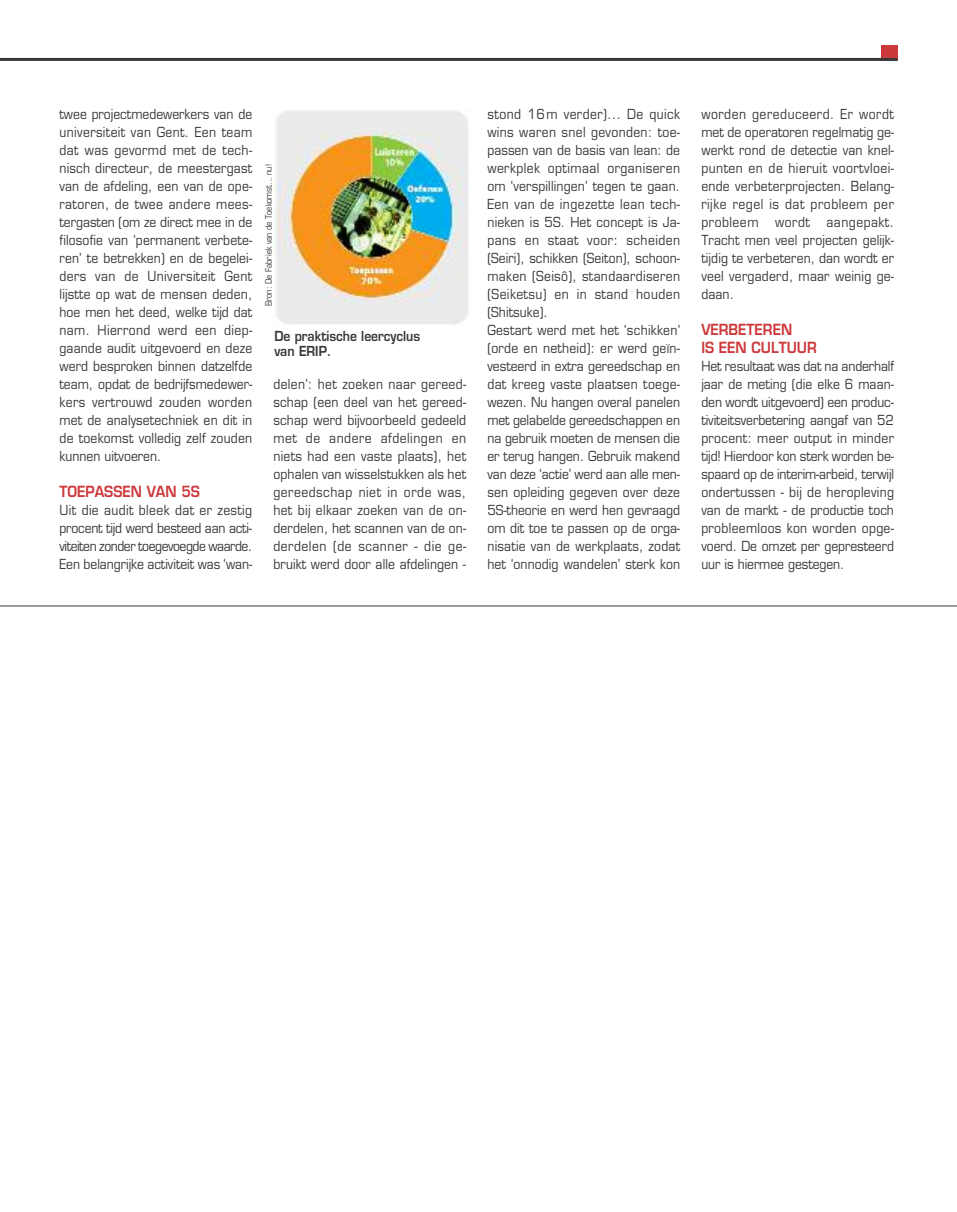
<style>
.page{position:relative;width:957px;height:1212px;background:#fff}
.page>*{position:absolute;margin:0;border:0;box-sizing:border-box;transform-origin:0 0}
.t1{font:600 15px/18px "Eurostile";color:#cd383b;scale:.9 1}
.t2{font:13.5px/18px "Eurostile";letter-spacing:.01em;color:#393839;text-align:justify;scale:.9 1}
.t3{font:600 13.5px/15px "Eurostile";color:#393839;scale:.9 1}
.t4{font:condensed 9px "Eurostile";color:#393839}
</style>
<div class="page">
<div style="left:881px;top:45px;width:16px;height:16px;background:#cd383b"></div>
<hr style="left:0;top:58px;width:897px;height:3px;background:#393839">
<hr style="left:0;top:606px;width:957px;height:1px;background:#393839">
<img style="left:273px;top:110px;width:195px;height:215px">
<p class="t2" style="left:60px;top:106px;width:216px">twee projectmedewerkers van de universiteit van Gent. Een team dat was gevormd met de tech&shy;nisch directeur, de meestergast van de afdeling, een van de ope&shy;ratoren, de twee andere mees&shy;tergasten (om ze direct mee in de filosofie van ‘permanent verbete&shy;ren’ te betrekken) en de begelei&shy;ders van de Universiteit Gent lijstte op wat de mensen deden, hoe men het deed, welke tijd dat nam. Hierrond werd een diep&shy;gaande audit uitgevoerd en deze werd besproken binnen datzelfde team, opdat de bedrijfsmedewer&shy;kers vertrouwd zouden worden met de analysetechniek en dit in de toekomst volledig zelf zouden kunnen uitvoeren.</p>
<p class="t1" style="left:60px;top:484px;width:157px">TOEPASSEN VAN 5S</p>
<p class="t2" style="left:60px;top:502px;width:216px">Uit die audit bleek dat er zestig procent tijd werd besteed aan acti&shy;viteiten zonder toegevoegde waarde.<br>Een belangrijke activiteit was ‘wan-</p>
<p class="t4" style="left:265px;top:306px;width:143px;rotate:-90deg">Bron: De Fabriek van de Toekomst... nu!</p>
<p class="t3" style="left:274px;top:330px;width:164px">De praktische leercyclus van ERIP.</p>
<p class="t2" style="left:273px;top:376px;width:216px">delen’: het zoeken naar gereed&shy;schap (een deel van het gereed&shy;schap werd bijvoorbeeld gedeeld met de andere afdelingen en niets had een vaste plaats), het ophalen van wisselstukken als het gereedschap niet in orde was, het bij elkaar zoeken van de on&shy;derdelen, het scannen van de on&shy;derdelen (de scanner - die ge&shy;bruikt werd door alle afdelingen -</p>
<p class="t2" style="left:487px;top:106px;width:216px;text-align:left">stond 16m verder)... De quick wins waren snel gevonden: toe&shy;passen van de basis van lean: de werkplek optimaal organiseren om ‘verspillingen’ tegen te gaan.<br>Een van de ingezette lean tech&shy;nieken is 5S. Het concept is Ja&shy;pans en staat voor: scheiden (Seiri), schikken (Seiton), schoon&shy;maken (Seisô), standaardiseren (Seiketsu) en in stand houden (Shitsuke).<br>Gestart werd met het ‘schikken’ (orde en netheid): er werd geïn&shy;vesteerd in extra gereedschap en dat kreeg vaste plaatsen toege&shy;wezen. Nu hangen overal panelen met gelabelde gereedschappen en na gebruik moeten de mensen die er terug hangen. Gebruik makend van deze ‘actie’ werd aan alle men&shy;sen opleiding gegeven over deze<br>5S-theorie en werd hen gevraagd om dit toe te passen op de orga&shy;nisatie van de werkplaats, zodat het ‘onnodig wandelen’ sterk kon</p>
<p class="t2" style="left:701px;top:106px;width:216px">worden gereduceerd. Er wordt met de operatoren regelmatig ge&shy;werkt rond de detectie van knel&shy;punten en de hieruit voortvloei&shy;ende verbeterprojecten. Belang&shy;rijke regel is dat probleem per probleem wordt aangepakt.<br>Tracht men veel projecten gelijk&shy;tijdig te verbeteren, dan wordt er veel vergaderd, maar weinig ge&shy;daan.</p>
<p class="t1" style="left:701px;top:322px;width:130px">VERBETEREN<br>IS EEN CULTUUR</p>
<p class="t2" style="left:701px;top:358px;width:216px">Het resultaat was dat na anderhalf jaar de meting (die elke 6 maan&shy;den wordt uitgevoerd) een produc&shy;tiviteitsverbetering aangaf van 52 procent: meer output in minder tijd! Hierdoor kon sterk worden be&shy;spaard op de interim-arbeid, terwijl ondertussen - bij de heropleving van de markt - de productie toch probleemloos kon worden opge&shy;voerd. De omzet per gepresteerd uur is hiermee gestegen.</p>
</div>
